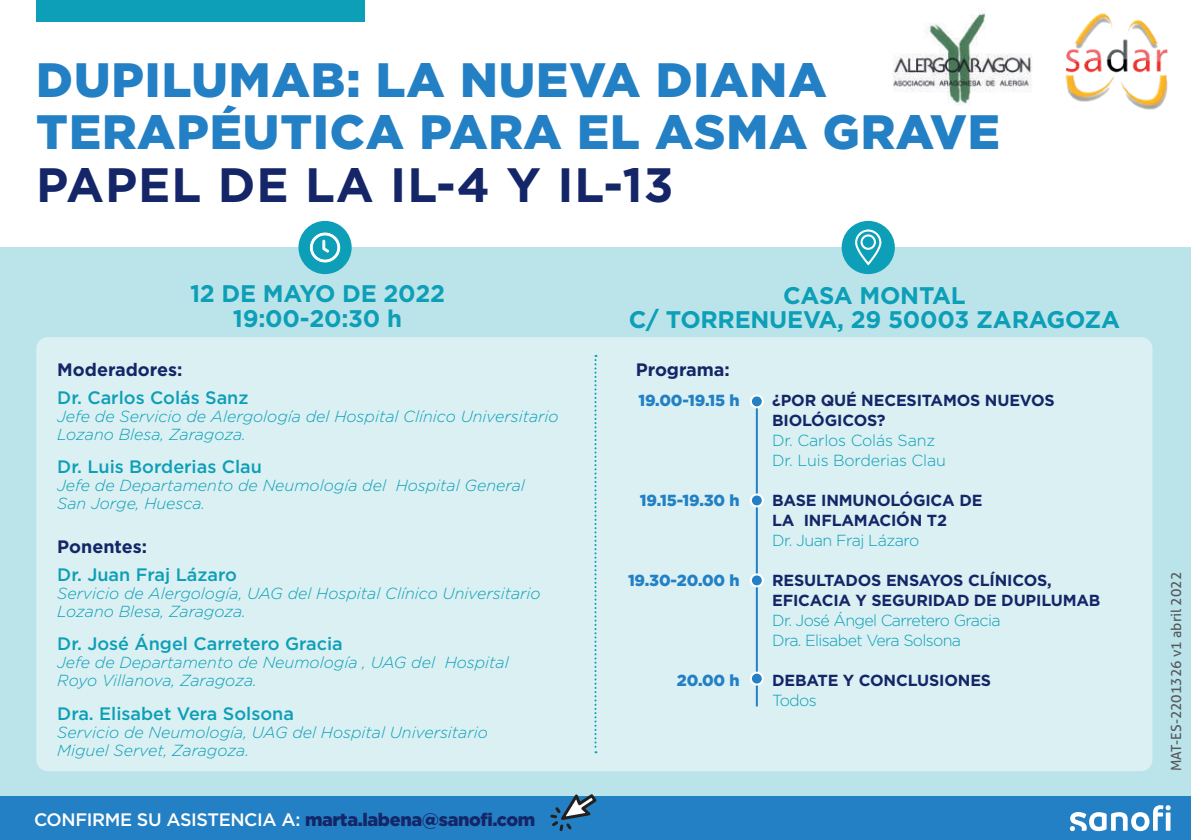
<style>
.page{position:relative;width:1191px;height:840px;background:#fff}
.page>*{position:absolute;margin:0;border:0;box-sizing:border-box;transform-origin:0 0}
.t1{font:900 48.2px/52.6px "Gotham";letter-spacing:.02em;color:#2380c4}
.t2{font:700 48.2px "Gotham";letter-spacing:.02em;color:#142667}
.t3{font:700 24px/24px "Gotham";letter-spacing:-.01em;color:#0d9fb7;text-align:center}
.t4{font:500 18px "Gotham";color:#0d9fb7}
.t5{font:900 18px "Gotham";letter-spacing:-.02em;color:#142667}
.t6{font:700 18px "Gotham";color:#142667}
.t7{font:italic 300 16px/18px "Gotham";color:#0d9fb7}
.t8{font:700 16px/20px "Gotham";letter-spacing:-.01em;color:#142667}
.t9{font:300 16px/20px "Gotham";letter-spacing:-.04em;color:#0d9fb7}
.t10{font:900 16px "Gotham";letter-spacing:-.01em;color:#2380c4}
.t11{font:300 16px/20px "Gotham";letter-spacing:-.01em;color:#0d9fb7}
.t12{font:14px "Aller";color:#57585a}
.s1{font-weight:500;color:#fff}
</style>
<div class="page">
<div style="left:0;top:796px;width:1191px;height:43px;background:#2380c4"></div>
<div style="left:0;top:247px;width:1191px;height:549px;background:#bbe4ea"></div>
<svg style="left:1070px;top:805px;width:100px;height:25px"></svg>
<img style="left:1065px;top:14px;width:103px;height:95px">
<img style="left:893px;top:9px;width:139px;height:96px">
<div style="left:36px;top:337px;width:1116px;height:433px;background:#daf0f3;border-radius:11px"></div>
<hr style="left:756px;top:398px;width:2px;height:308px;background:#2380c4">
<div style="left:751px;top:395px;width:12px;height:12px;background:#2380c4;border-radius:50%"></div>
<div style="left:750px;top:394px;width:14px;height:14px;border:2px solid #fff;border-radius:50%"></div>
<div style="left:751px;top:494px;width:12px;height:12px;background:#2380c4;border-radius:50%"></div>
<div style="left:750px;top:493px;width:14px;height:14px;border:2px solid #fff;border-radius:50%"></div>
<div style="left:751px;top:672px;width:12px;height:12px;background:#2380c4;border-radius:50%"></div>
<div style="left:750px;top:671px;width:14px;height:14px;border:2px solid #fff;border-radius:50%"></div>
<div style="left:751px;top:574px;width:12px;height:12px;background:#2380c4;border-radius:50%"></div>
<div style="left:750px;top:573px;width:14px;height:14px;border:2px solid #fff;border-radius:50%"></div>
<div style="left:36px;top:0;width:329px;height:22px;background:#0d9fb7"></div>
<svg style="left:594px;top:355px;width:2px;height:397px"></svg>
<div style="left:298px;top:221px;width:54px;height:53px;background:#0d9fb7;border-radius:50%"></div>
<svg style="left:309px;top:232px;width:31px;height:30px"></svg>
<div style="left:841px;top:221px;width:54px;height:53px;background:#0d9fb7;border-radius:50%"></div>
<svg style="left:855px;top:229px;width:26px;height:36px"></svg>
<svg style="left:550px;top:794px;width:47px;height:37px"></svg>
<h1 class="t1" style="left:36px;top:53px;width:965px">DUPILUMAB: LA NUEVA DIANA<br>TERAPÉUTICA PARA EL ASMA GRAVE</h1>
<h1 class="t2" style="left:36px;top:153px;width:639px">PAPEL DE LA IL-4 Y IL-13</h1>
<h2 class="t3" style="left:190px;top:282px;width:256px">12 DE MAYO DE 2022<br>19:00-20:30 h</h2>
<h2 class="t3" style="left:629px;top:283px;width:493px">CASA MONTAL<br>C/ TORRENUEVA, 29 50003 ZARAGOZA</h2>
<p class="t6" style="left:57px;top:357px;width:127px">Moderadores:</p>
<p class="t4" style="left:57px;top:385px;width:193px">Dr. Carlos Colás Sanz</p>
<p class="t7" style="left:57px;top:406px;width:503px">Jefe de Servicio de Alergología del Hospital Clínico Universitario<br>Lozano Blesa, Zaragoza.</p>
<p class="t4" style="left:57px;top:455px;width:206px">Dr. Luis Borderias Clau</p>
<p class="t7" style="left:57px;top:476px;width:469px">Jefe de Departamento de Neumología del Hospital General<br>San Jorge, Huesca.</p>
<p class="t6" style="left:57px;top:534px;width:91px">Ponentes:</p>
<p class="t4" style="left:57px;top:562px;width:181px">Dr. Juan Fraj Lázaro</p>
<p class="t7" style="left:57px;top:583px;width:485px">Servicio de Alergología, UAG del Hospital Clínico Universitario<br>Lozano Blesa, Zaragoza.</p>
<p class="t4" style="left:57px;top:632px;width:287px">Dr. José Ángel Carretero Gracia</p>
<p class="t7" style="left:57px;top:653px;width:453px">Jefe de Departamento de Neumología , UAG del Hospital<br>Royo Villanova, Zaragoza.</p>
<p class="t4" style="left:57px;top:701px;width:238px">Dra. Elisabet Vera Solsona</p>
<p class="t7" style="left:57px;top:722px;width:432px">Servicio de Neumología, UAG del Hospital Universitario<br>Miguel Servet, Zaragoza.</p>
<p class="t5" style="left:34px;top:806px;width:503px"><span class="s1">CONFIRME SU ASISTENCIA A:</span> marta.labena@sanofi.com</p>
<p class="t6" style="left:635px;top:357px;width:96px">Programa:</p>
<p class="t10" style="left:638px;top:389px;width:103px">19.00-19.15 h</p>
<p class="t8" style="left:772px;top:390px;width:284px">¿POR QUÉ NECESITAMOS NUEVOS<br>BIOLÓGICOS?</p>
<p class="t11" style="left:772px;top:430px;width:175px">Dr. Carlos Colás Sanz<br>Dr. Luis Borderias Clau</p>
<p class="t10" style="left:640px;top:489px;width:101px">19.15-19.30 h</p>
<p class="t8" style="left:772px;top:490px;width:212px">BASE INMUNOLÓGICA DE<br>LA INFLAMACIÓN T2</p>
<p class="t9" style="left:772px;top:530px;width:149px">Dr. Juan Fraj Lázaro</p>
<p class="t10" style="left:628px;top:569px;width:113px">19.30-20.00 h</p>
<p class="t8" style="left:772px;top:570px;width:330px">RESULTADOS ENSAYOS CLÍNICOS,<br>EFICACIA Y SEGURIDAD DE DUPILUMAB</p>
<p class="t9" style="left:772px;top:610px;width:230px">Dr. José Ángel Carretero Gracia<br>Dra. Elisabet Vera Solsona</p>
<p class="t10" style="left:677px;top:669px;width:64px">20.00 h</p>
<p class="t8" style="left:772px;top:670px;width:220px">DEBATE Y CONCLUSIONES</p>
<p class="t9" style="left:772px;top:690px;width:46px">Todos</p>
<p class="t12" style="left:1167px;top:770px;width:200px;rotate:-90deg">MAT-ES-2201326 v1 abril 2022</p>
</div>
